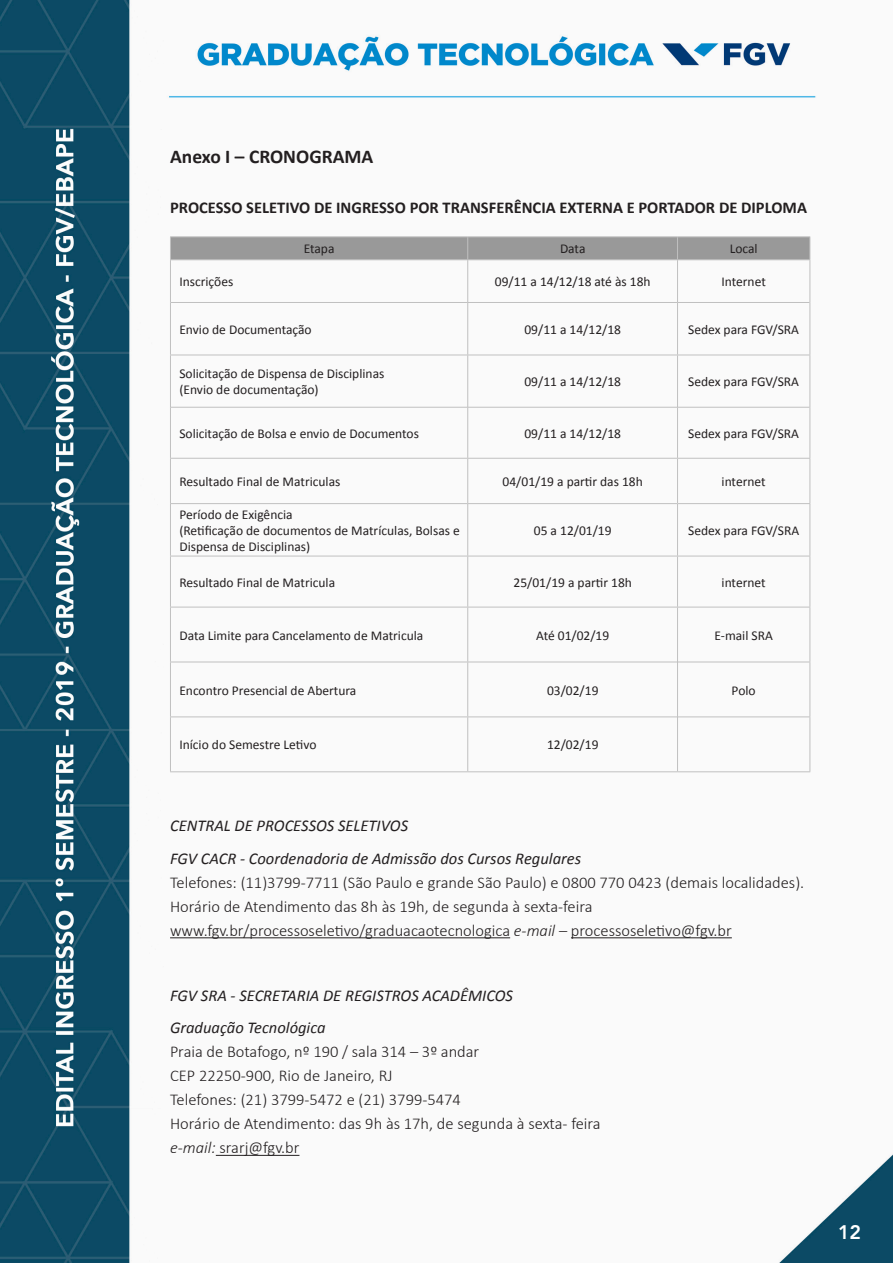
<style>
.page{position:relative;width:893px;height:1263px;background:#fff}
.page>*{position:absolute;margin:0;border:0;box-sizing:border-box;transform-origin:0 0}
.t1{font:700 19.5px "Calibri";color:#231f20}
.t2{font:800 19.5px "Avenir LT Std";color:#fff}
.t3{font:300 16.5px/24px "Calibri";color:#231f20}
.t4{font:italic 16.5px/32.5px "Calibri";color:#231f20}
.t5{font:700 16.5px "Calibri";color:#231f20}
.t6{font:13.5px/16.2px "Calibri";color:#231f20}
.s1{font-style:italic}
</style>
<div class="page">
<img style="left:0;top:0;width:893px;height:1262px">
<hr style="left:170px;top:937px;width:340px;height:1px;background:#231f20">
<hr style="left:571px;top:937px;width:161px;height:1px;background:#231f20">
<hr style="left:216px;top:1155px;width:83px;height:1px;background:#231f20">
<div style="left:170px;top:237px;width:640px;height:22px;background:#999"></div>
<hr style="left:170px;top:260px;width:1px;height:42px;background:#c0c0c0">
<hr style="left:467px;top:260px;width:1px;height:42px;background:#c0c0c0">
<hr style="left:677px;top:260px;width:1px;height:42px;background:#c0c0c0">
<hr style="left:170px;top:236px;width:298px;height:1px;background:#c0c0c0">
<hr style="left:468px;top:236px;width:209px;height:1px;background:#c0c0c0">
<hr style="left:677px;top:236px;width:133px;height:1px;background:#c0c0c0">
<hr style="left:170px;top:259px;width:298px;height:1px;background:#c0c0c0">
<hr style="left:468px;top:259px;width:209px;height:1px;background:#c0c0c0">
<hr style="left:677px;top:259px;width:133px;height:1px;background:#c0c0c0">
<hr style="left:809px;top:260px;width:1px;height:42px;background:#c0c0c0">
<hr style="left:170px;top:302px;width:1px;height:53px;background:#c0c0c0">
<hr style="left:467px;top:303px;width:1px;height:52px;background:#c0c0c0">
<hr style="left:677px;top:303px;width:1px;height:52px;background:#c0c0c0">
<hr style="left:809px;top:302px;width:1px;height:53px;background:#c0c0c0">
<hr style="left:170px;top:355px;width:1px;height:52px;background:#c0c0c0">
<hr style="left:467px;top:355px;width:1px;height:52px;background:#c0c0c0">
<hr style="left:677px;top:355px;width:1px;height:52px;background:#c0c0c0">
<hr style="left:171px;top:302px;width:297px;height:1px;background:#c0c0c0">
<hr style="left:468px;top:302px;width:209px;height:1px;background:#c0c0c0">
<hr style="left:677px;top:302px;width:132px;height:1px;background:#c0c0c0">
<hr style="left:809px;top:355px;width:1px;height:52px;background:#c0c0c0">
<hr style="left:170px;top:355px;width:298px;height:1px;background:#c0c0c0">
<hr style="left:468px;top:355px;width:209px;height:1px;background:#c0c0c0">
<hr style="left:677px;top:355px;width:133px;height:1px;background:#c0c0c0">
<hr style="left:170px;top:407px;width:1px;height:51px;background:#c0c0c0">
<hr style="left:467px;top:407px;width:1px;height:51px;background:#c0c0c0">
<hr style="left:677px;top:407px;width:1px;height:51px;background:#c0c0c0">
<hr style="left:171px;top:407px;width:297px;height:1px;background:#c0c0c0">
<hr style="left:468px;top:407px;width:209px;height:1px;background:#c0c0c0">
<hr style="left:677px;top:407px;width:132px;height:1px;background:#c0c0c0">
<hr style="left:809px;top:407px;width:1px;height:51px;background:#c0c0c0">
<hr style="left:170px;top:459px;width:1px;height:44px;background:#c0c0c0">
<hr style="left:467px;top:459px;width:1px;height:44px;background:#c0c0c0">
<hr style="left:677px;top:459px;width:1px;height:44px;background:#c0c0c0">
<hr style="left:809px;top:459px;width:1px;height:44px;background:#c0c0c0">
<hr style="left:170px;top:504px;width:1px;height:52px;background:#c0c0c0">
<hr style="left:467px;top:504px;width:1px;height:52px;background:#c0c0c0">
<hr style="left:677px;top:504px;width:1px;height:52px;background:#c0c0c0">
<hr style="left:809px;top:504px;width:1px;height:52px;background:#c0c0c0">
<hr style="left:170px;top:556px;width:1px;height:51px;background:#c0c0c0">
<hr style="left:467px;top:556px;width:1px;height:51px;background:#c0c0c0">
<hr style="left:677px;top:556px;width:1px;height:51px;background:#c0c0c0">
<hr style="left:809px;top:556px;width:1px;height:51px;background:#c0c0c0">
<hr style="left:170px;top:607px;width:1px;height:55px;background:#c0c0c0">
<hr style="left:467px;top:607px;width:1px;height:55px;background:#c0c0c0">
<hr style="left:170px;top:662px;width:1px;height:54px;background:#c0c0c0">
<hr style="left:467px;top:662px;width:1px;height:54px;background:#c0c0c0">
<hr style="left:170px;top:717px;width:1px;height:54px;background:#c0c0c0">
<hr style="left:467px;top:717px;width:1px;height:54px;background:#c0c0c0">
<hr style="left:170px;top:458px;width:298px;height:1px;background:#c0c0c0">
<hr style="left:468px;top:458px;width:209px;height:1px;background:#c0c0c0">
<hr style="left:677px;top:458px;width:133px;height:1px;background:#c0c0c0">
<hr style="left:170px;top:503px;width:298px;height:1px;background:#c0c0c0">
<hr style="left:468px;top:503px;width:209px;height:1px;background:#c0c0c0">
<hr style="left:677px;top:503px;width:133px;height:1px;background:#c0c0c0">
<hr style="left:170px;top:556px;width:298px;height:1px;background:#c0c0c0">
<hr style="left:468px;top:556px;width:209px;height:1px;background:#c0c0c0">
<hr style="left:677px;top:556px;width:133px;height:1px;background:#c0c0c0">
<hr style="left:170px;top:607px;width:298px;height:1px;background:#c0c0c0">
<hr style="left:468px;top:607px;width:209px;height:1px;background:#c0c0c0">
<hr style="left:677px;top:607px;width:133px;height:1px;background:#c0c0c0">
<hr style="left:170px;top:662px;width:298px;height:1px;background:#c0c0c0">
<hr style="left:468px;top:662px;width:209px;height:1px;background:#c0c0c0">
<hr style="left:678px;top:662px;width:132px;height:1px;background:#c0c0c0">
<hr style="left:170px;top:716px;width:298px;height:1px;background:#c0c0c0">
<hr style="left:468px;top:716px;width:209px;height:1px;background:#c0c0c0">
<hr style="left:678px;top:716px;width:132px;height:1px;background:#c0c0c0">
<hr style="left:170px;top:771px;width:298px;height:1px;background:#c0c0c0">
<hr style="left:468px;top:771px;width:209px;height:1px;background:#c0c0c0">
<hr style="left:677px;top:771px;width:133px;height:1px;background:#c0c0c0">
<hr style="left:677px;top:607px;width:1px;height:55px;background:#c0c0c0">
<hr style="left:677px;top:662px;width:1px;height:55px;background:#c0c0c0">
<hr style="left:677px;top:717px;width:1px;height:54px;background:#c0c0c0">
<hr style="left:809px;top:607px;width:1px;height:55px;background:#c0c0c0">
<hr style="left:809px;top:662px;width:1px;height:54px;background:#c0c0c0">
<hr style="left:809px;top:717px;width:1px;height:54px;background:#c0c0c0">
<h1 class="t1" style="left:170px;top:145px;width:205px">Anexo I – CRONOGRAMA</h1>
<p class="t5" style="left:170px;top:198px;width:638px">PROCESSO SELETIVO DE INGRESSO POR TRANSFERÊNCIA EXTERNA E PORTADOR DE DIPLOMA</p>
<p class="t6" style="left:304px;top:240px;width:32px">Etapa</p>
<p class="t6" style="left:560px;top:240px;width:27px">Data</p>
<p class="t6" style="left:730px;top:240px;width:29px">Local</p>
<p class="t6" style="left:179px;top:273px;width:56px">Inscrições</p>
<p class="t6" style="left:495px;top:273px;width:157px">09/11 a 14/12/18 até às 18h</p>
<p class="t6" style="left:721px;top:273px;width:46px">Internet</p>
<p class="t6" style="left:179px;top:320px;width:134px">Envio de Documentação</p>
<p class="t6" style="left:524px;top:320px;width:98px">09/11 a 14/12/18</p>
<p class="t6" style="left:688px;top:320px;width:112px">Sedex para FGV/SRA</p>
<p class="t6" style="left:179px;top:365px;width:207px">Solicitação de Dispensa de Disciplinas (Envio de documentação)</p>
<p class="t6" style="left:524px;top:373px;width:98px">09/11 a 14/12/18</p>
<p class="t6" style="left:688px;top:373px;width:112px">Sedex para FGV/SRA</p>
<p class="t6" style="left:179px;top:424px;width:241px">Solicitação de Bolsa e envio de Documentos</p>
<p class="t6" style="left:524px;top:424px;width:98px">09/11 a 14/12/18</p>
<p class="t6" style="left:688px;top:424px;width:112px">Sedex para FGV/SRA</p>
<p class="t6" style="left:179px;top:473px;width:163px">Resultado Final de Matriculas</p>
<p class="t6" style="left:503px;top:473px;width:142px">04/01/19 a partir das 18h</p>
<p class="t6" style="left:722px;top:473px;width:46px">internet</p>
<p class="t6" style="left:179px;top:505px;width:282px">Período de Exigência<br>(Retificação de documentos de Matrículas, Bolsas e<br>Dispensa de Disciplinas)</p>
<p class="t6" style="left:534px;top:522px;width:79px">05 a 12/01/19</p>
<p class="t6" style="left:688px;top:522px;width:112px">Sedex para FGV/SRA</p>
<p class="t6" style="left:179px;top:573px;width:157px">Resultado Final de Matricula</p>
<p class="t6" style="left:514px;top:573px;width:120px">25/01/19 a partir 18h</p>
<p class="t6" style="left:722px;top:573px;width:46px">internet</p>
<p class="t6" style="left:179px;top:626px;width:246px">Data Limite para Cancelamento de Matricula</p>
<p class="t6" style="left:536px;top:626px;width:75px">Até 01/02/19</p>
<p class="t6" style="left:714px;top:626px;width:60px">E-mail SRA</p>
<p class="t6" style="left:179px;top:681px;width:178px">Encontro Presencial de Abertura</p>
<p class="t6" style="left:547px;top:681px;width:53px">03/02/19</p>
<p class="t6" style="left:732px;top:681px;width:26px">Polo</p>
<p class="t6" style="left:179px;top:736px;width:139px">Início do Semestre Letivo</p>
<p class="t6" style="left:547px;top:736px;width:53px">12/02/19</p>
<p class="t4" style="left:170px;top:809px;width:413px">CENTRAL DE PROCESSOS SELETIVOS<br>FGV CACR - Coordenadoria de Admissão dos Cursos Regulares</p>
<p class="t3" style="left:170px;top:870px;width:636px">Telefones: (11)3799-7711 (São Paulo e grande São Paulo) e 0800 770 0423 (demais localidades).<br>Horário de Atendimento das 8h às 19h, de segunda à sexta-feira www.fgv.br/processoseletivo/graduacaotecnologica <span class="s1">e-mail</span> – processoseletivo@fgv.br</p>
<p class="t4" style="left:170px;top:978px;width:344px">FGV SRA - SECRETARIA DE REGISTROS ACADÊMICOS<br>Graduação Tecnológica</p>
<p class="t3" style="left:170px;top:1040px;width:432px">Praia de Botafogo, nº 190 / sala 314 – 3º andar<br>CEP 22250-900, Rio de Janeiro, RJ<br>Telefones: (21) 3799-5472 e (21) 3799-5474<br>Horário de Atendimento: das 9h às 17h, de segunda à sexta- feira <span class="s1">e-mail:</span> srarj@fgv.br</p>
<h1 class="t2" style="left:838px;top:1220px;width:25px">12</h1>
</div>
